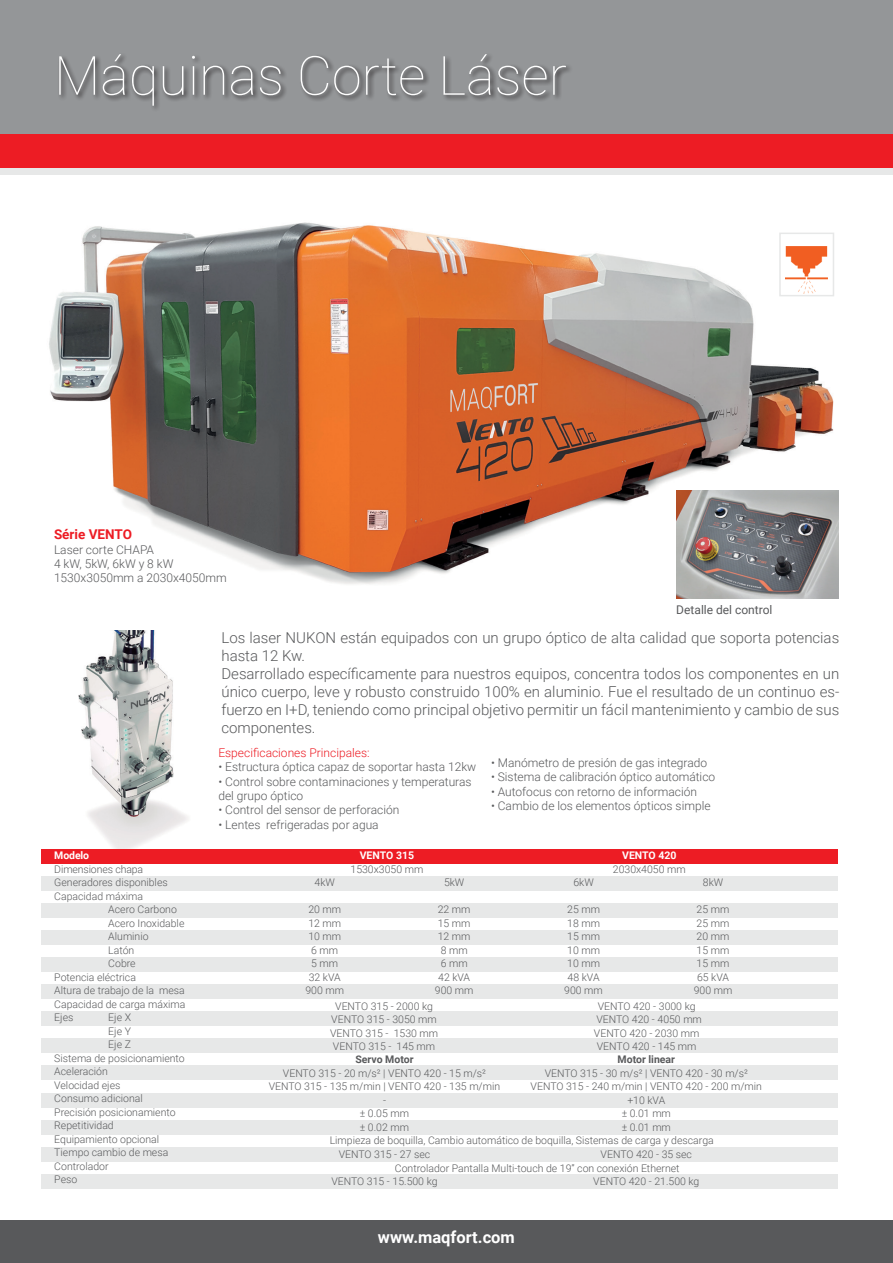
<style>
.page{position:relative;width:893px;height:1263px;background:#fff}
.page>*{position:absolute;margin:0;border:0;box-sizing:border-box;transform-origin:0 0}
.t1{font:100 54px "Roboto";color:#fff}
.t2{font:700 16.5px "Roboto";color:#fff}
.t3{font:300 15px/18px "Roboto";color:#58595b}
.t4{font:700 13.5px "Roboto";color:#ed1c24}
.t5{font:300 12px/14.4px "Roboto";color:#58595b}
.t6{font:300 12px "Roboto";color:#ed1c24}
.t7{font:12px "Roboto";color:#58595b}
.t8{font:300 10.5px "Roboto";color:#595a5c}
.t9{font:700 10.5px "Roboto";letter-spacing:-.01em;color:#fff}
.t10{font:700 10.5px "Roboto";color:#595a5c}
</style>
<div class="page">
<img style="left:78px;top:630px;width:110px;height:219px">
<div style="left:42px;top:876px;width:796px;height:14px;background:#e7e8e8"></div>
<div style="left:42px;top:903px;width:796px;height:14px;background:#e7e8e8"></div>
<div style="left:42px;top:930px;width:796px;height:15px;background:#e7e8e8"></div>
<div style="left:42px;top:957px;width:796px;height:15px;background:#e7e8e8"></div>
<div style="left:42px;top:985px;width:796px;height:14px;background:#e7e8e8"></div>
<div style="left:42px;top:1012px;width:796px;height:14px;background:#e7e8e8"></div>
<div style="left:42px;top:1039px;width:796px;height:14px;background:#e7e8e8"></div>
<div style="left:42px;top:1066px;width:796px;height:14px;background:#e7e8e8"></div>
<div style="left:42px;top:1093px;width:796px;height:14px;background:#e7e8e8"></div>
<div style="left:42px;top:1120px;width:796px;height:14px;background:#e7e8e8"></div>
<div style="left:42px;top:1147px;width:796px;height:14px;background:#e7e8e8"></div>
<div style="left:42px;top:1174px;width:796px;height:14px;background:#e7e8e8"></div>
<div style="left:42px;top:849px;width:796px;height:14px;background:#ed1c24"></div>
<img style="left:49px;top:222px;width:789px;height:362px">
<div style="left:0;top:1221px;width:893px;height:42px;background:#58595b"></div>
<img style="left:676px;top:491px;width:162px;height:108px">
<img style="left:786px;top:236px;width:45px;height:57px">
<div style="left:779px;top:233px;width:55px;height:63px;border:2px solid #e7e8e8"></div>
<div style="left:0;top:0;width:893px;height:168px;background:#949698"></div>
<div style="left:0;top:134px;width:893px;height:34px;background:#ed1c24"></div>
<div style="left:0;top:168px;width:893px;height:7px;background:#e7e8e8"></div>
<div style="left:58px;top:53px;width:515px;height:60px;background:#231f20;opacity:.9"></div>
<p class="t1" style="left:54px;top:38px;width:514px">Máquinas Corte Láser</p>
<p class="t4" style="left:54px;top:525px;width:80px">Série VENTO</p>
<p class="t5" style="left:54px;top:542px;width:102px">Laser corte CHAPA</p>
<p class="t5" style="left:54px;top:556px;width:121px">4 kW, 5kW, 6kW y 8 kW</p>
<p class="t5" style="left:54px;top:570px;width:174px">1530x3050mm a 2030x4050mm</p>
<p class="t7" style="left:676px;top:601px;width:98px">Detalle del control</p>
<p class="t3" style="left:221px;top:628px;width:619px">Los laser NUKON están equipados con un grupo óptico de alta calidad que soporta potencias hasta 12 Kw.</p>
<p class="t3" style="left:221px;top:664px;width:619px;text-align:justify">Desarrollado específicamente para nuestros equipos, concentra todos los componentes en un único cuerpo, leve y robusto construido 100% en aluminio. Fue el resultado de un continuo es&shy;fuerzo en I+D, teniendo como principal objetivo permitir un fácil mantenimiento y cambio de sus componentes.</p>
<p class="t9" style="left:54px;top:848px;width:36px">Modelo</p>
<p class="t8" style="left:54px;top:862px;width:90px">Dimensiones chapa</p>
<p class="t8" style="left:54px;top:875px;width:115px">Generadores disponibles</p>
<p class="t8" style="left:54px;top:889px;width:90px">Capacidad máxima</p>
<p class="t8" style="left:108px;top:902px;width:70px">Acero Carbono</p>
<p class="t8" style="left:108px;top:916px;width:78px">Acero Inoxidable</p>
<p class="t8" style="left:108px;top:929px;width:42px">Aluminio</p>
<p class="t8" style="left:108px;top:943px;width:28px">Latón</p>
<p class="t8" style="left:108px;top:956px;width:29px">Cobre</p>
<p class="t8" style="left:54px;top:970px;width:83px">Potencia eléctrica</p>
<p class="t8" style="left:54px;top:983px;width:132px">Altura de trabajo de la mesa</p>
<p class="t8" style="left:54px;top:997px;width:133px">Capacidad de carga máxima</p>
<p class="t8" style="left:54px;top:1010px;width:21px">Ejes</p>
<p class="t8" style="left:108px;top:1010px;width:24px">Eje X</p>
<p class="t8" style="left:108px;top:1024px;width:24px">Eje Y</p>
<p class="t8" style="left:108px;top:1037px;width:24px">Eje Z</p>
<p class="t8" style="left:54px;top:1051px;width:132px">Sistema de posicionamiento</p>
<p class="t8" style="left:54px;top:1064px;width:55px">Aceleración</p>
<p class="t8" style="left:54px;top:1078px;width:68px">Velocidad ejes</p>
<p class="t8" style="left:54px;top:1091px;width:90px">Consumo adicional</p>
<p class="t8" style="left:54px;top:1105px;width:123px">Precisión posicionamiento</p>
<p class="t8" style="left:54px;top:1118px;width:61px">Repetitividad</p>
<p class="t8" style="left:54px;top:1132px;width:106px">Equipamiento opcional</p>
<p class="t8" style="left:54px;top:1145px;width:116px">Tiempo cambio de mesa</p>
<p class="t8" style="left:54px;top:1159px;width:56px">Controlador</p>
<p class="t8" style="left:54px;top:1172px;width:25px">Peso</p>
<p class="t6" style="left:218px;top:744px;width:153px">Especificaciones Principales:</p>
<p class="t5" style="left:218px;top:759px;width:259px">• Estructura óptica capaz de soportar hasta 12kw</p>
<p class="t5" style="left:218px;top:774px;width:255px">• Control sobre contaminaciones y temperaturas del grupo óptico</p>
<p class="t5" style="left:218px;top:802px;width:182px">• Control del sensor de perforación</p>
<p class="t5" style="left:218px;top:817px;width:162px">• Lentes refrigeradas por agua</p>
<p class="t8" style="left:315px;top:875px;width:22px">4kW</p>
<p class="t8" style="left:308px;top:902px;width:34px">20 mm</p>
<p class="t8" style="left:308px;top:915px;width:34px">12 mm</p>
<p class="t8" style="left:308px;top:929px;width:34px">10 mm</p>
<p class="t8" style="left:311px;top:942px;width:28px">6 mm</p>
<p class="t8" style="left:311px;top:956px;width:28px">5 mm</p>
<p class="t8" style="left:309px;top:969px;width:33px">32 kVA</p>
<p class="t8" style="left:305px;top:983px;width:40px">900 mm</p>
<p class="t9" style="left:360px;top:848px;width:56px">VENTO 315</p>
<p class="t8" style="left:350px;top:862px;width:74px">1530x3050 mm</p>
<p class="t8" style="left:444px;top:875px;width:22px">5kW</p>
<p class="t8" style="left:438px;top:902px;width:34px">22 mm</p>
<p class="t8" style="left:438px;top:915px;width:34px">15 mm</p>
<p class="t8" style="left:438px;top:929px;width:34px">12 mm</p>
<p class="t8" style="left:441px;top:942px;width:28px">8 mm</p>
<p class="t8" style="left:441px;top:956px;width:28px">6 mm</p>
<p class="t8" style="left:438px;top:969px;width:33px">42 kVA</p>
<p class="t8" style="left:435px;top:983px;width:40px">900 mm</p>
<p class="t8" style="left:335px;top:999px;width:99px">VENTO 315 - 2000 kg</p>
<p class="t8" style="left:331px;top:1012px;width:107px">VENTO 315 - 3050 mm</p>
<p class="t8" style="left:330px;top:1026px;width:110px">VENTO 315 - 1530 mm</p>
<p class="t8" style="left:333px;top:1039px;width:104px">VENTO 315 - 145 mm</p>
<p class="t5" style="left:491px;top:755px;width:218px">• Manómetro de presión de gas integrado</p>
<p class="t5" style="left:491px;top:769px;width:226px">• Sistema de calibración óptico automático</p>
<p class="t5" style="left:491px;top:784px;width:208px">• Autofocus con retorno de información</p>
<p class="t5" style="left:491px;top:798px;width:221px">• Cambio de los elementos ópticos simple</p>
<p class="t8" style="left:573px;top:875px;width:22px">6kW</p>
<p class="t8" style="left:567px;top:902px;width:34px">25 mm</p>
<p class="t8" style="left:567px;top:915px;width:34px">18 mm</p>
<p class="t8" style="left:567px;top:929px;width:34px">15 mm</p>
<p class="t8" style="left:567px;top:942px;width:34px">10 mm</p>
<p class="t8" style="left:567px;top:956px;width:34px">10 mm</p>
<p class="t8" style="left:568px;top:969px;width:33px">48 kVA</p>
<p class="t8" style="left:564px;top:983px;width:40px">900 mm</p>
<p class="t9" style="left:622px;top:848px;width:56px">VENTO 420</p>
<p class="t8" style="left:613px;top:862px;width:74px">2030x4050 mm</p>
<p class="t8" style="left:703px;top:875px;width:22px">8kW</p>
<p class="t8" style="left:697px;top:902px;width:34px">25 mm</p>
<p class="t8" style="left:697px;top:915px;width:34px">25 mm</p>
<p class="t8" style="left:697px;top:929px;width:34px">20 mm</p>
<p class="t8" style="left:697px;top:942px;width:34px">15 mm</p>
<p class="t8" style="left:697px;top:956px;width:34px">15 mm</p>
<p class="t8" style="left:697px;top:969px;width:33px">65 kVA</p>
<p class="t8" style="left:694px;top:983px;width:40px">900 mm</p>
<p class="t8" style="left:598px;top:999px;width:99px">VENTO 420 - 3000 kg</p>
<p class="t8" style="left:596px;top:1012px;width:107px">VENTO 420 - 4050 mm</p>
<p class="t8" style="left:594px;top:1026px;width:107px">VENTO 420 - 2030 mm</p>
<p class="t8" style="left:597px;top:1039px;width:101px">VENTO 420 - 145 mm</p>
<p class="t10" style="left:618px;top:1052px;width:59px">Motor linear</p>
<p class="t8" style="left:545px;top:1066px;width:205px">VENTO 315 - 30 m/s² | VENTO 420 - 30 m/s²</p>
<p class="t8" style="left:531px;top:1079px;width:233px">VENTO 315 - 240 m/min | VENTO 420 - 200 m/min</p>
<p class="t8" style="left:627px;top:1093px;width:39px">+10 kVA</p>
<p class="t8" style="left:622px;top:1106px;width:51px">± 0.01 mm</p>
<p class="t8" style="left:622px;top:1120px;width:51px">± 0.01 mm</p>
<p class="t8" style="left:601px;top:1147px;width:93px">VENTO 420 - 35 sec</p>
<p class="t8" style="left:593px;top:1174px;width:108px">VENTO 420 - 21.500 kg</p>
<p class="t10" style="left:355px;top:1052px;width:60px">Servo Motor</p>
<p class="t8" style="left:283px;top:1066px;width:205px">VENTO 315 - 20 m/s² | VENTO 420 - 15 m/s²</p>
<p class="t8" style="left:269px;top:1079px;width:233px">VENTO 315 - 135 m/min | VENTO 420 - 135 m/min</p>
<p class="t8" style="left:383px;top:1093px;width:5px">-</p>
<p class="t8" style="left:360px;top:1106px;width:51px">± 0.05 mm</p>
<p class="t8" style="left:360px;top:1120px;width:51px">± 0.02 mm</p>
<p class="t8" style="left:339px;top:1147px;width:93px">VENTO 315 - 27 sec</p>
<p class="t8" style="left:331px;top:1174px;width:108px">VENTO 315 - 15.500 kg</p>
<p class="t8" style="left:330px;top:1133px;width:386px">Limpieza de boquilla, Cambio automático de boquilla, Sistemas de carga y descarga</p>
<p class="t8" style="left:395px;top:1161px;width:286px">Controlador Pantalla Multi-touch de 19” con conexión Ethernet</p>
<p class="t2" style="left:378px;top:1225px;width:138px">www.maqfort.com</p>
</div>
